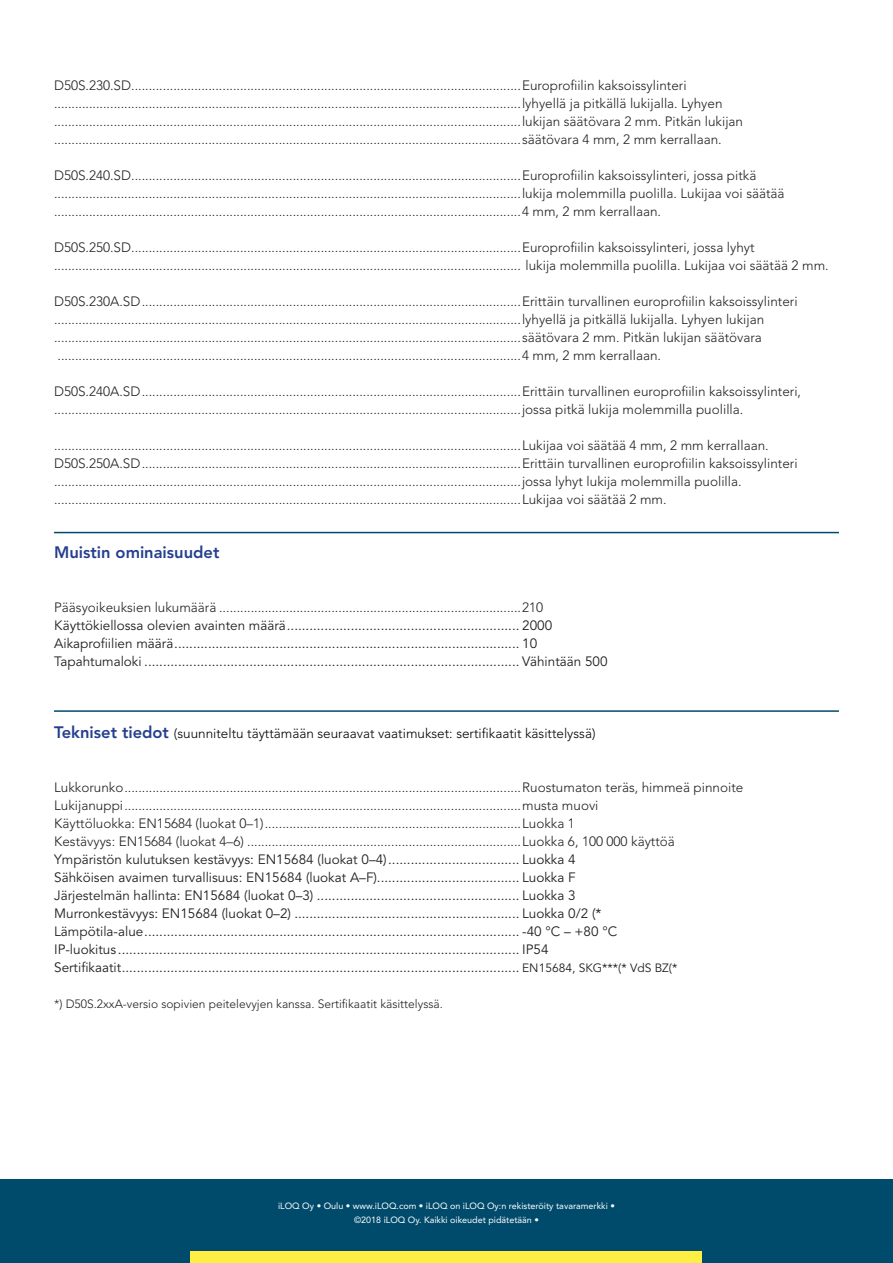
<style>
.page{position:relative;width:893px;height:1263px;background:#fff}
.page>*{position:absolute;margin:0;border:0;box-sizing:border-box;transform-origin:0 0}
.Otsikko{font:800 16.5px "Avenir LT Std";color:#253f8e}
.Taulukko{font:300 13.5px/18px "Avenir LT Std";color:#231f20}
.Taulukko-2{font:13.5px "Avenir LT Std";color:#231f20}
.Otsikko-2{font:300 13.5px "Avenir LT Std";color:#000}
.Taulukko-3{font:300 12px "Avenir LT Std";color:#231f20}
.t1{font:9px/13.5px "Avenir LT Std";color:#fff;text-align:center}
.s1{font-weight:800;font-size:16.5px;color:#253f8e}
.s2{font-size:12px}
</style>
<div class="page">
<div style="left:0;top:1179px;width:893px;height:84px;background:#004b6c"></div>
<div style="left:191px;top:1252px;width:511px;height:11px;background:#ffef44"></div>
<hr style="left:54px;top:532px;width:785px;height:1px;background:#004b6c">
<hr style="left:54px;top:710px;width:785px;height:2px;background:#004b6c">
<p class="Taulukko" style="left:54px;top:76px;width:691px">D50S.230.SD...............................................................................................................Europrofiilin kaksoissylinteri .....................................................................................................................................lyhyellä ja pitkällä lukijalla. Lyhyen .....................................................................................................................................lukijan säätövara 2 mm. Pitkän lukijan .....................................................................................................................................säätövara 4 mm, 2 mm kerrallaan.</p>
<p class="Taulukko" style="left:54px;top:166px;width:732px">D50S.240.SD...............................................................................................................Europrofiilin kaksoissylinteri, jossa pitkä .....................................................................................................................................lukija molemmilla puolilla. Lukijaa voi säätää .....................................................................................................................................4 mm, 2 mm kerrallaan.</p>
<p class="Taulukko" style="left:54px;top:238px;width:776px">D50S.250.SD...............................................................................................................Europrofiilin kaksoissylinteri, jossa lyhyt ..................................................................................................................................... lukija molemmilla puolilla. Lukijaa voi säätää 2 mm.</p>
<p class="Taulukko" style="left:54px;top:292px;width:745px">D50S.230A.SD............................................................................................................Erittäin turvallinen europrofiilin kaksoissylinteri .....................................................................................................................................lyhyellä ja pitkällä lukijalla. Lyhyen lukijan .....................................................................................................................................säätövara 2 mm. Pitkän lukijan säätövara ....................................................................................................................................4 mm, 2 mm kerrallaan.</p>
<p class="Taulukko" style="left:54px;top:382px;width:749px">D50S.240A.SD............................................................................................................Erittäin turvallinen europrofiilin kaksoissylinteri, .....................................................................................................................................jossa pitkä lukija molemmilla puolilla.</p>
<p class="Taulukko" style="left:54px;top:436px;width:716px">.....................................................................................................................................Lukijaa voi säätää 4 mm, 2 mm kerrallaan.</p>
<p class="Taulukko" style="left:54px;top:454px;width:745px">D50S.250A.SD............................................................................................................Erittäin turvallinen europrofiilin kaksoissylinteri .....................................................................................................................................jossa lyhyt lukija molemmilla puolilla. .....................................................................................................................................Lukijaa voi säätää 2 mm.</p>
<p class="Otsikko" style="left:54px;top:543px;width:167px">Muistin ominaisuudet</p>
<p class="Taulukko" style="left:54px;top:598px;width:491px">Pääsyoikeuksien lukumäärä ......................................................................................210</p>
<p class="Taulukko-2" style="left:54px;top:617px;width:500px">Käyttökiellossa olevien avainten määrä.............................................................. 2000</p>
<p class="Taulukko-2" style="left:54px;top:635px;width:485px">Aikaprofiilien määrä............................................................................................ 10</p>
<p class="Taulukko-2" style="left:54px;top:653px;width:555px">Tapahtumaloki .................................................................................................... Vähintään 500</p>
<p class="Otsikko-2" style="left:54px;top:725px;width:543px"><span class="s1">Tekniset tiedot</span> (suunniteltu täyttämään seuraavat vaatimukset: sertifikaatit käsittelyssä)</p>
<p class="Taulukko" style="left:54px;top:778px;width:691px">Lukkorunko.................................................................................................................Ruostumaton teräs, himmeä pinnoite</p>
<p class="Taulukko" style="left:54px;top:796px;width:546px">Lukijanuppi.................................................................................................................musta muovi</p>
<p class="Taulukko" style="left:54px;top:814px;width:522px">Käyttöluokka: EN15684 (luokat 0–1).........................................................................Luokka 1</p>
<p class="Taulukko" style="left:54px;top:832px;width:622px">Kestävyys: EN15684 (luokat 4–6) ..............................................................................Luokka 6, 100 000 käyttöä</p>
<p class="Taulukko-2" style="left:54px;top:851px;width:523px">Ympäristön kulutuksen kestävyys: EN15684 (luokat 0–4)................................... Luokka 4</p>
<p class="Taulukko-2" style="left:54px;top:869px;width:523px">Sähköisen avaimen turvallisuus: EN15684 (luokat A–F)...................................... Luokka F</p>
<p class="Taulukko-2" style="left:54px;top:887px;width:523px">Järjestelmän hallinta: EN15684 (luokat 0–3) ...................................................... Luokka 3</p>
<p class="Taulukko-2" style="left:54px;top:905px;width:549px">Murronkestävyys: EN15684 (luokat 0–2) ............................................................ Luokka 0/2 (*</p>
<p class="Taulukko-2" style="left:54px;top:923px;width:565px">Lämpötila-alue.................................................................................................... -40 °C – +80 °C</p>
<p class="Taulukko-2" style="left:54px;top:941px;width:496px">IP-luokitus ........................................................................................................... IP54</p>
<p class="Taulukko-2" style="left:54px;top:959px;width:625px">Sertifikaatit.......................................................................................................... <span class="s2">EN15684, SKG***(* VdS BZ(*</span></p>
<p class="Taulukko-3" style="left:54px;top:997px;width:390px">*) D50S.2xxA-versio sopivien peitelevyjen kanssa. Sertifikaatit käsittelyssä.</p>
<p class="t1" style="left:278px;top:1199px;width:338px">iLOQ Oy • Oulu • www.iLOQ.com • iLOQ on iLOQ Oy:n rekisteröity tavaramerkki • ©2018 iLOQ Oy. Kaikki oikeudet pidätetään •</p>
</div>
